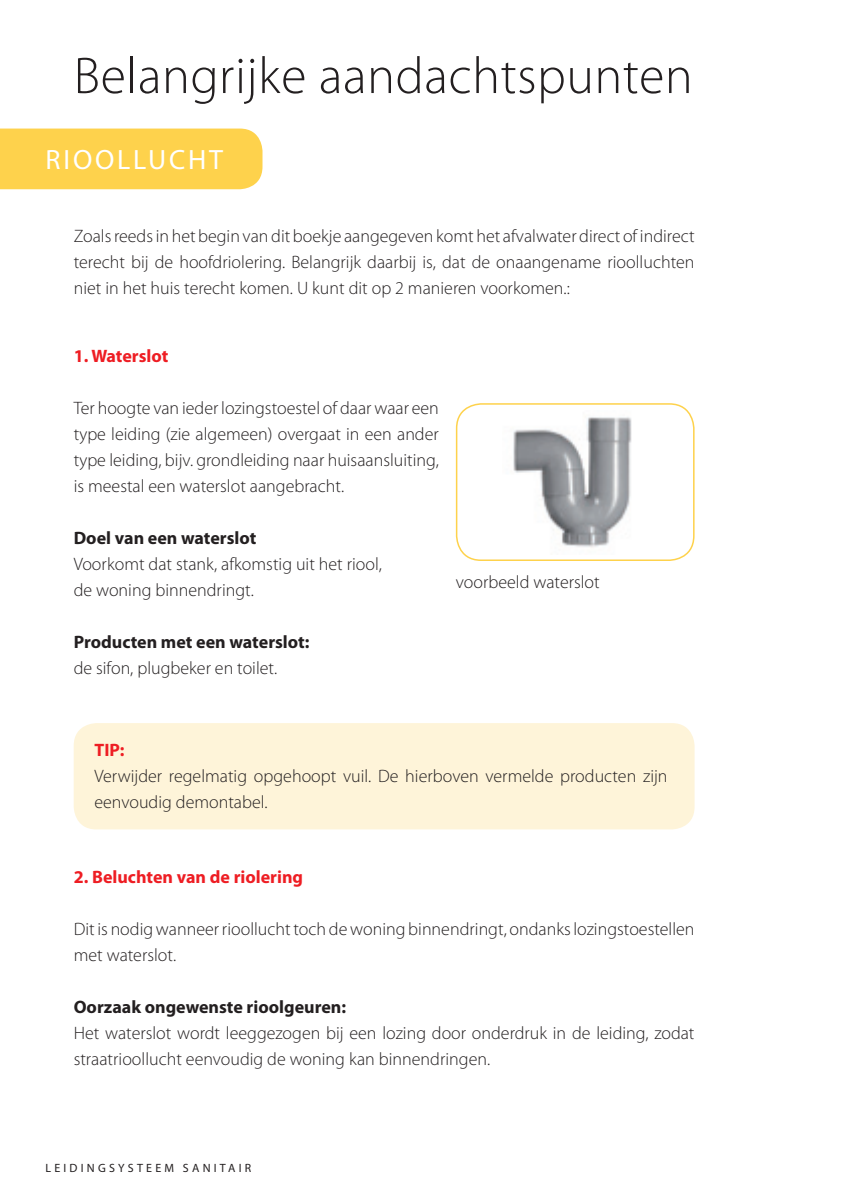
<style>
.page{position:relative;width:842px;height:1191px;background:#fff}
.page>*{position:absolute;margin:0;border:0;box-sizing:border-box;transform-origin:0 0}
.t1{font:300 52px "Myriad Pro";letter-spacing:.01em;color:#231f20}
.t2{font:28px "Myriad Pro";letter-spacing:.1em;color:#fff}
.t3{font:300 18px/26px "Myriad Pro";color:#231f20}
.t4{font:700 18px "Myriad Pro";color:#231f20}
.t5{font:700 18px "Myriad Pro";color:#ee1d23}
.t6{font:12px "Myriad Pro";letter-spacing:.27em;color:#231f20}
</style>
<div class="page">
<div style="left:74px;top:723px;width:620px;height:106px;background:#fef4d9;border-radius:23px"></div>
<div style="left:0;top:129px;width:262px;height:60px;background:#fed24c"></div>
<img style="left:513px;top:417px;width:119px;height:131px">
<div style="left:456px;top:403px;width:238px;height:158px;border:2px solid #fed24c;border-radius:24px"></div>
<h1 class="t1" style="left:74px;top:56px;width:620px">Belangrijke aandachtspunten</h1>
<h2 class="t2" style="left:46px;top:149px;width:179px">RIOOLLUCHT</h2>
<p class="t3" style="left:74px;top:224px;width:622px;text-align:justify">Zoals reeds in het begin van dit boekje aangegeven komt het afvalwater direct of indirect terecht bij de hoofdriolering. Belangrijk daarbij is, dat de onaangename rioolluchten niet in het huis terecht komen. U kunt dit op 2 manieren voorkomen.:</p>
<p class="t5" style="left:74px;top:349px;width:96px">1. Waterslot</p>
<p class="t3" style="left:74px;top:397px;width:367px;text-align:justify">Ter hoogte van ieder lozingstoestel of daar waar een type leiding (zie algemeen) overgaat in een ander type leiding, bijv. grondleiding naar huisaansluiting, is meestal een waterslot aangebracht.</p>
<p class="t4" style="left:74px;top:531px;width:184px">Doel van een waterslot</p>
<p class="t3" style="left:74px;top:553px;width:310px">Voorkomt dat stank, afkomstig uit het riool, de woning binnendringt.</p>
<p class="t4" style="left:74px;top:635px;width:237px">Producten met een waterslot:</p>
<p class="t3" style="left:74px;top:657px;width:205px">de sifon, plugbeker en toilet.</p>
<p class="t3" style="left:456px;top:570px;width:145px">voorbeeld waterslot</p>
<p class="t5" style="left:94px;top:743px;width:31px">TIP:</p>
<p class="t3" style="left:94px;top:765px;width:575px">Verwijder regelmatig opgehoopt vuil. De hierboven vermelde producten zijn eenvoudig demontabel.</p>
<p class="t5" style="left:74px;top:869px;width:231px">2. Beluchten van de riolering</p>
<p class="t3" style="left:74px;top:917px;width:622px">Dit is nodig wanneer rioollucht toch de woning binnendringt, ondanks lozingstoestellen met waterslot.</p>
<p class="t4" style="left:74px;top:999px;width:274px">Oorzaak ongewenste rioolgeuren:</p>
<p class="t3" style="left:74px;top:1021px;width:622px">Het waterslot wordt leeggezogen bij een lozing door onderdruk in de leiding, zodat straatrioollucht eenvoudig de woning kan binnendringen.</p>
<p class="t6" style="left:45px;top:1163px;width:207px">LEIDINGSYSTEEM SANITAIR</p>
</div>
